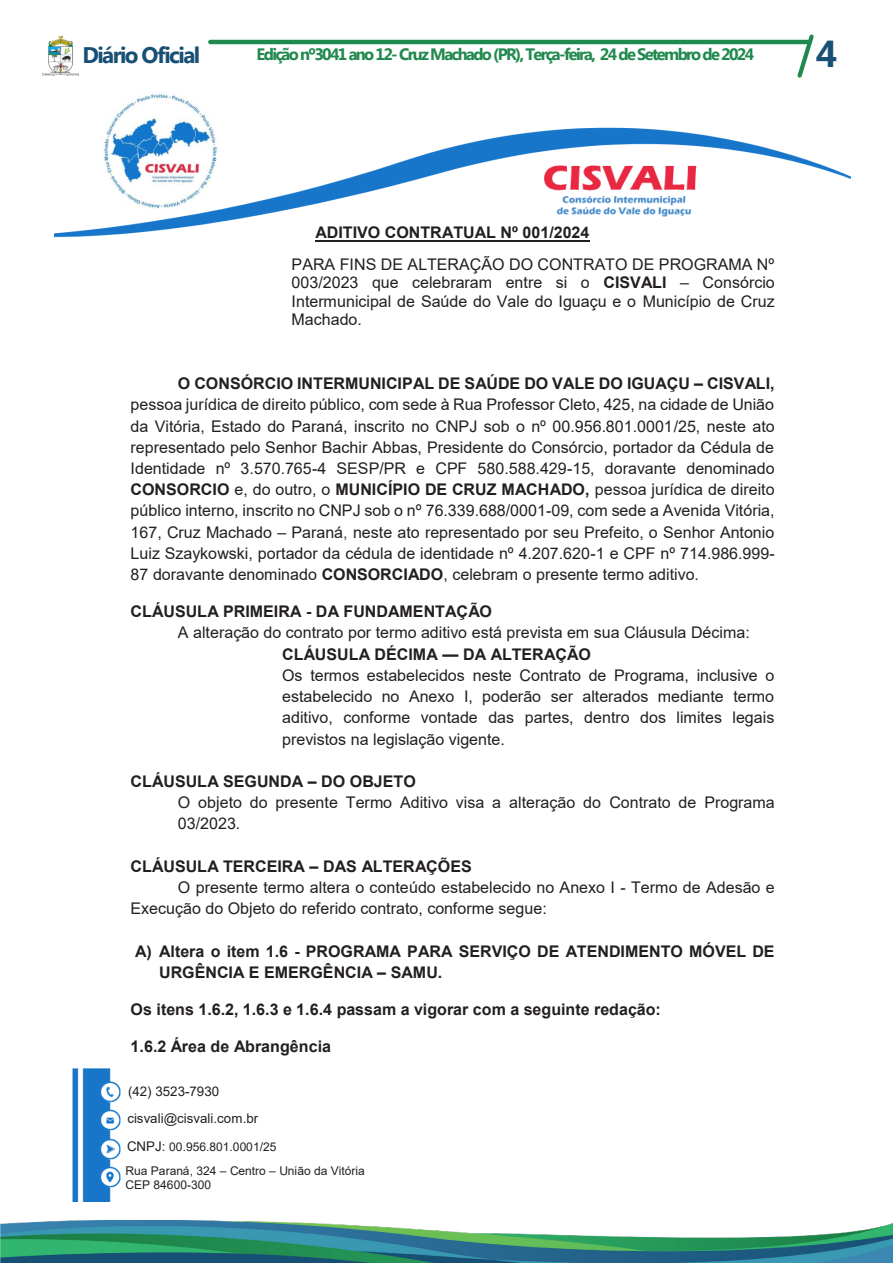
<style>
.page{position:relative;width:893px;height:1263px;background:#fff}
.page>*{position:absolute;margin:0;border:0;box-sizing:border-box;transform-origin:0 0}
.t1{font:700 37.5px "Myanmar Text";color:#175074}
.t2{font:700 22.5px "Myanmar Text";letter-spacing:-.07em;color:#175074}
.t3{font:700 16.5px "Myanmar Text";letter-spacing:-.1em;color:#20894d}
.t4{font:16.05px/21.1px "Arial";color:#231f20}
.t5{font:700 16.05px/21.3px "Arial";color:#231f20}
.t6{font:13.35px/26.5px "Arial";color:#231f20}
.t7{font:12px/14px "Arial";letter-spacing:.005em;color:#231f20}
.s1{font-weight:700}
.s2{font-style:inherit}
.s3{color:#474849}
.s4{font-size:13.35px}
</style>
<div class="page">
<hr style="left:208px;top:40px;width:602px;height:4px;background:#20894d;border-radius:2px">
<img style="left:43px;top:37px;width:36px;height:38px">
<svg style="left:797px;top:34px;width:17px;height:44px"></svg>
<img style="left:0;top:1220px;width:893px;height:43px">
<img style="left:55px;top:127px;width:795px;height:111px">
<img style="left:98px;top:94px;width:119px;height:115px">
<img style="left:538px;top:154px;width:176px;height:73px">
<img style="left:72px;top:1069px;width:49px;height:132px">
<hr style="left:316px;top:240px;width:274px;height:2px;background:#231f20">
<p class="t2" style="left:82px;top:42px;width:119px">Diário Oficial</p>
<p class="t3" style="left:257px;top:45px;width:499px">Edição nº3041 ano 12- Cruz Machado (PR), Terça-feira, 24 de Setembro de 2024</p>
<p class="t1" style="left:816px;top:32px;width:23px">4</p>
<p class="t4" style="left:292px;top:217px;width:484px;line-height:31.7px;text-indent:24px"><span class="s1">ADITIVO CONTRATUAL Nº 001/2024<br></span>PARA FINS DE ALTERAÇÃO DO CONTRATO DE PROGRAMA Nº</p>
<p class="t4" style="left:292px;top:273px;width:485px;line-height:18.5px;text-align:justify">003/2023 que celebraram entre si o <span class="s1">CISVALI</span> <span class="s2">–</span> Consórcio Intermunicipal de Saúde do Vale do Iguaçu e o Município de Cruz Machado.</p>
<p class="t4" style="left:131px;top:373px;width:646px;text-align:justify;text-indent:47px"><span class="s1">O CONSÓRCIO INTERMUNICIPAL DE SAÚDE DO VALE DO IGUAÇU</span> <span class="s1">–</span> <span class="s1">CISVALI, </span>pessoa jurídica de direito público, com sede à Rua Professor Cleto, 425, na cidade de União da Vitória, Estado do Paraná, inscrito no CNPJ sob o nº 00.956.801.0001/25, neste ato representado pelo Senhor Bachir Abbas, Presidente do Consórcio, portador da Cédula de Identidade nº 3.570.765-4 SESP/PR e CPF 580.588.429-15, doravante denominado <span class="s1">CONSORCIO</span> e, do outro, o <span class="s1">MUNICÍPIO DE CRUZ MACHADO,</span> pessoa jurídica de direito público interno, inscrito no CNPJ sob o nº 76.339.688/0001-09, com sede a Avenida Vitória, 167, Cruz Machado <span class="s2">–</span> Paraná<span class="s3">,</span> neste ato representado por seu Prefeito, o Senhor Antonio Luiz Szaykowski, portador da cédula de identidade nº 4.207.620-1 e CPF nº 714.986.999- 87 doravante denominado <span class="s1">CONSORCIADO</span>, celebram o presente termo aditivo.</p>
<p class="t5" style="left:131px;top:601px;width:363px">CLÁUSULA PRIMEIRA - DA FUNDAMENTAÇÃO</p>
<p class="t4" style="left:178px;top:622px;width:573px">A alteração do contrato por termo aditivo está prevista em sua Cláusula Décima:</p>
<p class="t5" style="left:282px;top:643px;width:310px">CLÁUSULA DÉCIMA <span class="s2">—</span> DA ALTERAÇÃO</p>
<p class="t4" style="left:282px;top:664px;width:494px">Os termos estabelecidos neste Contrato de Programa, inclusive o</p>
<p class="t4" style="left:282px;top:686px;width:493px">estabelecido no Anexo I, poderão ser alterados mediante termo</p>
<p class="t4" style="left:282px;top:707px;width:494px">aditivo, conforme vontade das partes, dentro dos limites legais</p>
<p class="t4" style="left:282px;top:728px;width:224px">previstos na legislação vigente.</p>
<p class="t4" style="left:178px;top:770px;width:598px;text-indent:-47px"><span class="s1">CLÁUSULA SEGUNDA</span> <span class="s1">–</span> <span class="s1">DO OBJETO<br></span>O objeto do presente Termo Aditivo visa a alteração do Contrato de Programa<br>03/2023.</p>
<p class="t5" style="left:131px;top:855px;width:343px">CLÁUSULA TERCEIRA <span class="s2">–</span> DAS ALTERAÇÕES</p>
<p class="t4" style="left:178px;top:877px;width:598px">O presente termo altera o conteúdo estabelecido no Anexo I - Termo de Adesão e</p>
<p class="t4" style="left:131px;top:898px;width:418px">Execução do Objeto do referido contrato, conforme segue:</p>
<p class="t5" style="left:159px;top:940px;width:617px;text-indent:-24px">A) Altera o item 1.6 - PROGRAMA PARA SERVIÇO DE ATENDIMENTO MÓVEL DE<br>URGÊNCIA E EMERGÊNCIA <span class="s2">–</span> SAMU.</p>
<p class="t5" style="left:131px;top:999px;width:532px">Os itens 1.6.2, 1.6.3 e 1.6.4 passam a vigorar com a seguinte redação:</p>
<p class="t5" style="left:131px;top:1036px;width:202px">1.6.2 Área de Abrangência</p>
<p class="t6" style="left:127px;top:1078px;width:132px">(42) 3523-7930 cisvali@cisvali.com.br</p>
<p class="t7" style="left:125px;top:1163px;width:241px">Rua Paraná, 324 <span class="s2">–</span> Centro <span class="s2">–</span> União da Vitória<br>CEP 84600-300</p>
<p class="t7" style="left:127px;top:1139px;width:151px"><span class="s4">CNPJ:</span> 00.956.801.0001/25</p>
</div>
